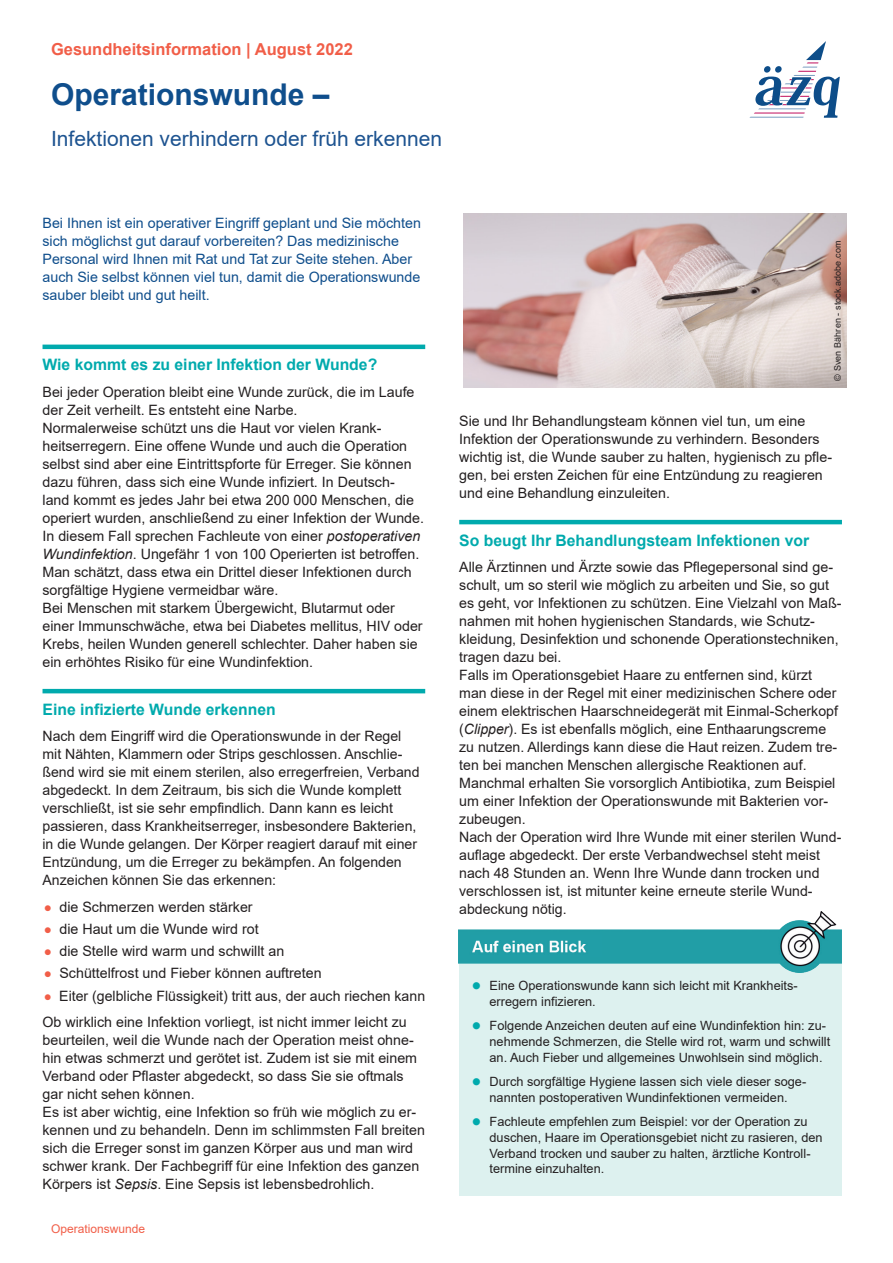
<style>
.page{position:relative;width:893px;height:1263px;background:#fff}
.page>*{position:absolute;margin:0;border:0;box-sizing:border-box;transform-origin:0 0}
.Titel{font:700 30px "Arial";color:#0f4e8c}
.Unterzeile{font:21px "Arial";color:#1d5390}
.Information_und_Datu{font:700 16.5px "Arial";color:#f15e48}
.Zwischentitel{font:700 15.75px "Arial";color:#00aaad}
.Fliesstext{font:14.25px/18px "Arial";color:#231f20}
.Einfuehrungtext{font:14.25px/18px "Arial";color:#0f4e8c}
.t1{font:12.75px/15.8px "Arial";color:#231f20}
.Seiteninformation{font:12px "Arial";color:#f15e48}
.Bildquelle{font:9px "Arial";letter-spacing:.01em;color:#231f20}
.s1{font-style:italic}
.s2{font-size:13.5px;color:#f15e48}
.s3{font-size:28.5px;color:#00aaad}
</style>
<div class="page">
<hr style="left:43px;top:345px;width:382px;height:4px;background:#00aaad">
<hr style="left:43px;top:689px;width:382px;height:4px;background:#00aaad">
<hr style="left:459px;top:520px;width:383px;height:4px;background:#00aaad">
<div style="left:459px;top:932px;width:383px;height:264px;background:#ddf1ef"></div>
<img style="left:459px;top:911px;width:383px;height:62px">
<img style="left:463px;top:214px;width:383px;height:173px">
<svg style="left:749px;top:41px;width:91px;height:77px"></svg>
<p class="Information_und_Datu" style="left:51px;top:37px;width:303px">Gesundheitsinformation | August 2022</p>
<p class="Titel" style="left:51px;top:74px;width:280px">Operationswunde –</p>
<p class="Unterzeile" style="left:51px;top:125px;width:393px">Infektionen verhindern oder früh erkennen</p>
<p class="Einfuehrungtext" style="left:43px;top:214px;width:380px">Bei Ihnen ist ein operativer Eingriff geplant und Sie möchten sich möglichst gut darauf vorbereiten? Das medizinische Personal wird Ihnen mit Rat und Tat zur Seite stehen. Aber auch Sie selbst können viel tun, damit die Operationswunde sauber bleibt und gut heilt.</p>
<p class="Zwischentitel" style="left:43px;top:354px;width:336px">Wie kommt es zu einer Infektion der Wunde?</p>
<p class="Fliesstext" style="left:43px;top:383px;width:374px">Bei jeder Operation bleibt eine Wunde zurück, die im Laufe der Zeit verheilt. Es entsteht eine Narbe.</p>
<p class="Fliesstext" style="left:43px;top:419px;width:383px">Normalerweise schützt uns die Haut vor vielen Krank&shy;heitserregern. Eine offene Wunde und auch die Operation selbst sind aber eine Eintrittspforte für Erreger. Sie können dazu führen, dass sich eine Wunde infiziert. In Deutsch&shy;land kommt es jedes Jahr bei etwa 200 000 Menschen, die operiert wurden, anschließend zu einer Infektion der Wunde.<br>In diesem Fall sprechen Fachleute von einer <span class="s1">postoperativen Wundinfektion</span>. Ungefähr 1 von 100 Operierten ist betroffen.<br>Man schätzt, dass etwa ein Drittel dieser Infektionen durch sorgfältige Hygiene vermeidbar wäre.</p>
<p class="Fliesstext" style="left:43px;top:599px;width:382px">Bei Menschen mit starkem Übergewicht, Blutarmut oder einer Immunschwäche, etwa bei Diabetes mellitus, HIV oder Krebs, heilen Wunden generell schlechter. Daher haben sie ein erhöhtes Risiko für eine Wundinfektion.</p>
<p class="Zwischentitel" style="left:43px;top:698px;width:235px">Eine infizierte Wunde erkennen</p>
<p class="Fliesstext" style="left:43px;top:727px;width:379px">Nach dem Eingriff wird die Operationswunde in der Regel mit Nähten, Klammern oder Strips geschlossen. Anschlie&shy;ßend wird sie mit einem sterilen, also erregerfreien, Verband abgedeckt. In dem Zeitraum, bis sich die Wunde komplett verschließt, ist sie sehr empfindlich. Dann kann es leicht passieren, dass Krankheitserreger, insbesondere Bakterien, in die Wunde gelangen. Der Körper reagiert darauf mit einer Entzündung, um die Erreger zu bekämpfen. An folgenden Anzeichen können Sie das erkennen:</p>
<p class="Fliesstext" style="left:44px;top:897px;width:210px"><span class="s2">●</span> die Schmerzen werden stärker</p>
<p class="Fliesstext" style="left:44px;top:920px;width:216px"><span class="s2">●</span> die Haut um die Wunde wird rot</p>
<p class="Fliesstext" style="left:44px;top:942px;width:242px"><span class="s2">●</span> die Stelle wird warm und schwillt an</p>
<p class="Fliesstext" style="left:44px;top:964px;width:279px"><span class="s2">●</span> Schüttelfrost und Fieber können auftreten</p>
<p class="Fliesstext" style="left:44px;top:986px;width:383px"><span class="s2">●</span> Eiter (gelbliche Flüssigkeit) tritt aus, der auch riechen kann</p>
<p class="Fliesstext" style="left:43px;top:1013px;width:376px">Ob wirklich eine Infektion vorliegt, ist nicht immer leicht zu beurteilen, weil die Wunde nach der Operation meist ohne&shy;hin etwas schmerzt und gerötet ist. Zudem ist sie mit einem Verband oder Pflaster abgedeckt, so dass Sie sie oftmals gar nicht sehen können.</p>
<p class="Fliesstext" style="left:43px;top:1103px;width:384px">Es ist aber wichtig, eine Infektion so früh wie möglich zu er&shy;kennen und zu behandeln. Denn im schlimmsten Fall breiten sich die Erreger sonst im ganzen Körper aus und man wird schwer krank. Der Fachbegriff für eine Infektion des ganzen Körpers ist <span class="s1">Sepsis</span>. Eine Sepsis ist lebensbedrohlich.</p>
<p class="Seiteninformation" style="left:51px;top:1221px;width:96px">Operationswunde</p>
<p class="Bildquelle" style="left:831px;top:381px;width:141px;rotate:-90deg">© Sven Bähren - stock.adobe.com</p>
<p class="Fliesstext" style="left:459px;top:412px;width:374px">Sie und Ihr Behandlungsteam können viel tun, um eine Infektion der Operationswunde zu verhindern. Besonders wichtig ist, die Wunde sauber zu halten, hygienisch zu pfle&shy;gen, bei ersten Zeichen für eine Entzündung zu reagieren und eine Behandlung einzuleiten.</p>
<p class="Zwischentitel" style="left:459px;top:529px;width:352px">So beugt Ihr Behandlungsteam Infektionen vor</p>
<p class="Fliesstext" style="left:459px;top:558px;width:384px">Alle Ärztinnen und Ärzte sowie das Pflegepersonal sind ge&shy;schult, um so steril wie möglich zu arbeiten und Sie, so gut es geht, vor Infektionen zu schützen. Eine Vielzahl von Maß&shy;nahmen mit hohen hygienischen Standards, wie Schutz&shy;kleidung, Desinfektion und schonende Operationstechniken, tragen dazu bei.</p>
<p class="Fliesstext" style="left:459px;top:666px;width:380px">Falls im Operationsgebiet Haare zu entfernen sind, kürzt man diese in der Regel mit einer medizinischen Schere oder einem elektrischen Haarschneidegerät mit Einmal-Scherkopf (<span class="s1">Clipper</span>). Es ist ebenfalls möglich, eine Enthaarungscreme zu nutzen. Allerdings kann diese die Haut reizen. Zudem tre&shy;ten bei manchen Menschen allergische Reaktionen auf.</p>
<p class="Fliesstext" style="left:459px;top:774px;width:378px">Manchmal erhalten Sie vorsorglich Antibiotika, zum Beispiel um einer Infektion der Operationswunde mit Bakterien vor&shy;zubeugen.</p>
<p class="Fliesstext" style="left:459px;top:828px;width:384px">Nach der Operation wird Ihre Wunde mit einer sterilen Wund&shy;auflage abgedeckt. Der erste Verbandwechsel steht meist nach 48 Stunden an. Wenn Ihre Wunde dann trocken und verschlossen ist, ist mitunter keine erneute sterile Wund&shy;abdeckung nötig.</p>
<p class="t1" style="left:489px;top:978px;width:310px;text-indent:-18px"><span class="s3">•</span> Eine Operationswunde kann sich leicht mit Krankheits&shy;erregern infizieren.</p>
<p class="t1" style="left:489px;top:1018px;width:342px;text-indent:-18px"><span class="s3">•</span> Folgende Anzeichen deuten auf eine Wundinfektion hin: zu&shy;nehmende Schmerzen, die Stelle wird rot, warm und schwillt an. Auch Fieber und allgemeines Unwohlsein sind möglich.</p>
<p class="t1" style="left:472px;top:1074px;width:336px;text-align:center"><span class="s3">•</span> Durch sorgfältige Hygiene lassen sich viele dieser soge&shy;nannten postoperativen Wundinfektionen vermeiden.</p>
<p class="t1" style="left:489px;top:1114px;width:335px;text-indent:-18px"><span class="s3">•</span> Fachleute empfehlen zum Beispiel: vor der Operation zu duschen, Haare im Operationsgebiet nicht zu rasieren, den Verband trocken und sauber zu halten, ärztliche Kontroll&shy;termine einzuhalten.</p>
</div>
